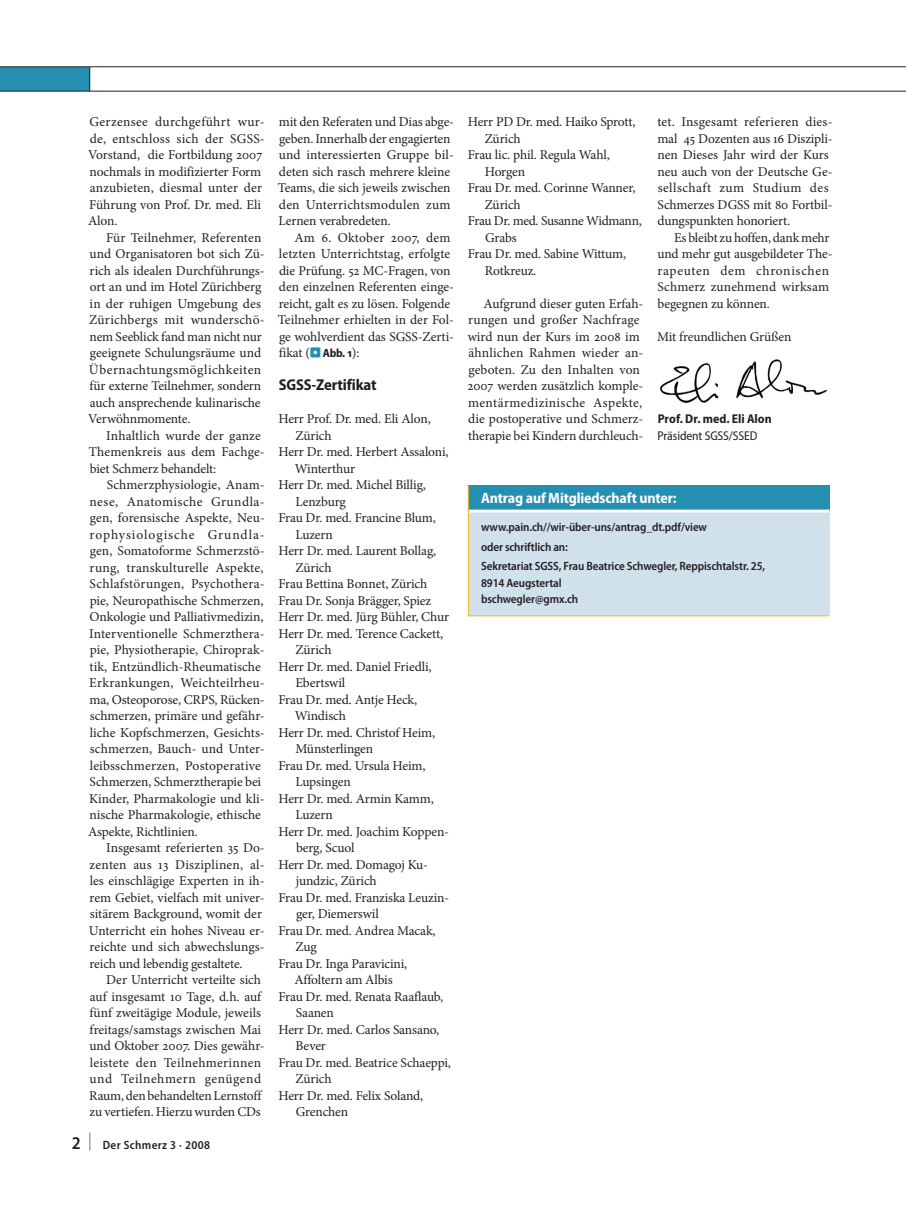
<style>
.page{position:relative;width:906px;height:1212px;background:#fff}
.page>*{position:absolute;margin:0;border:0;box-sizing:border-box;transform-origin:0 0}
.t1{font:700 semi-condensed 15.75px "Myriad Pro";letter-spacing:-.01em;color:#231f20}
.t2{font:700 semi-condensed 15px "Myriad Pro";letter-spacing:-.01em;color:#fff}
.t3{font:13.5px/16.5px "Minion Pro";letter-spacing:-.005em;color:#231f20}
.t4{font:13.5px "Minion Pro";letter-spacing:-.03em;color:#231f20}
.t5{font:700 semi-condensed 12.75px "Myriad Pro";letter-spacing:.005em;color:#231f20}
.t6{font:semi-condensed 12.75px "Myriad Pro";letter-spacing:-.01em;color:#231f20}
.t7{font:600 semi-condensed 12px/16.5px "Myriad Pro";letter-spacing:-.01em;color:#231f20}
.t8{font:600 semi-condensed 12px "Myriad Pro";letter-spacing:.03em;color:#231f20}
.s1{font-family:"S Buttons";color:#258fb2}
.s2{font-family:"Myriad Pro";font-weight:700;font-stretch:semi-condensed;font-size:12px}
</style>
<div class="page">
<div style="left:0;top:67px;width:89px;height:24px;background:#258fb2"></div>
<hr style="left:0;top:66px;width:906px;height:1px;background:#231f20">
<svg style="left:89px;top:67px;width:1px;height:24px"></svg>
<hr style="left:0;top:91px;width:906px;height:1px;background:#231f20">
<img style="left:660px;top:359px;width:167px;height:44px">
<div style="left:468px;top:485px;width:361px;height:26px;background:#258fb2"></div>
<div style="left:468px;top:511px;width:361px;height:105px;background:#d1e1eb"></div>
<hr style="left:468px;top:615px;width:361px;height:1px;background:#fcb814">
<hr style="left:469px;top:510px;width:360px;height:3px;background:#fff">
<svg style="left:468px;top:486px;width:1px;height:25px"></svg>
<hr style="left:468px;top:511px;width:1px;height:104px;background:#fcb814">
<p class="t3" style="left:88px;top:114px;width:178px">Gerzensee durchgeführt wur&shy;de, entschloss sich der SGSS-<br>Vor-stand, die Fortbildung 2007 nochmals in modifizierter Form anzubieten, diesmal unter der<br>Führung von Prof. Dr. med. Eli<br>Alon.</p>
<p class="t3" style="left:88px;top:229px;width:178px;text-indent:18px">Für Teilnehmer, Referenten und Organisatoren bot sich Zü&shy;rich als idealen Durchführungs&shy;ort an und im Hotel Zürichberg in der ruhigen Umgebung des<br>Zürichbergs mit wunderschö&shy;nem Seeblick fand man nicht nur geeignete Schulungsräume und<br>Übernachtungsmöglichkeiten für externe Teilnehmer, sondern auch ansprechende kulinarische<br>Verwöhnmomente.</p>
<p class="t3" style="left:89px;top:427px;width:178px;text-indent:18px">Inhaltlich wurde der ganze<br>The--menkreis aus dem Fachge&shy;biet Schmerz behandelt:</p>
<p class="t3" style="left:88px;top:477px;width:178px;text-indent:19px">Schmerzphysiologie, Anam&shy;ne-se, Anatomische Grundla&shy;gen, foren-sische Aspekte, Neu&shy;ro---physio-logische Grundla&shy;gen, Somato-forme Schmerzstö&shy;rung, transkulturelle Aspekte,<br>Schlafstörungen, Psychothera&shy;pie, Neuro-pathische Schmerzen,<br>Onkologie und Palliativmedizin,<br>Interventionelle Schmerzthera&shy;pie, Physio-therapie, Chiroprak&shy;tik, Entzündlich-Rheumatische<br>Erkrankungen, Weichteilrheu&shy;ma, Osteoporose, CRPS, Rücken&shy;schmerzen, primäre und gefähr&shy;liche Kopfschmerzen, Gesichts&shy;schmerzen, Bauch- und Unter&shy;leibsschmerzen, Postoperative<br>Schmerzen, Schmerztherapie bei<br>Kinder, Pharmakologie und kli&shy;nische Pharmakologie, ethische<br>Aspekte, Richtlinien.</p>
<p class="t3" style="left:89px;top:840px;width:177px;text-indent:17px">Insgesamt referierten 35 Do&shy;zenten aus 13 Disziplinen, al&shy;les einschlägige Experten in ih&shy;rem Gebiet, vielfach mit univer&shy;sitärem Background, womit der<br>Unterricht ein hohes Niveau er&shy;reichte und sich abwechslungs&shy;reich und lebendig gestaltete.</p>
<p class="t3" style="left:89px;top:972px;width:177px;text-indent:17px">Der Unterricht verteilte sich auf insgesamt 10 Tage, d.h. auf fünf zweitägige Module, jeweils freitags/samstags zwischen Mai und Oktober 2007. Dies gewähr&shy;leistete den Teilnehmerinnen und Teilnehmern genügend<br>Raum, den behandelten Lernstoff zu vertiefen. Hierzu wurden CDs</p>
<p class="t8" style="left:89px;top:1139px;width:122px"><sup>|</sup> Der Schmerz 3 · 2008</p>
<p class="t3" style="left:278px;top:114px;width:178px">mit den Referaten und Dias abge&shy;geben. Innerhalb der engagierten und interessierten Gruppe bil&shy;deten sich rasch mehrere kleine<br>Teams, die sich jeweils zwischen den Unterrichtsmodulen zum<br>Lernen verabredeten.</p>
<p class="t3" style="left:278px;top:229px;width:178px;text-indent:16px">Am 6. Oktober 2007, dem letzten Unterrichtstag, erfolgte die Prüfung. 52 MC-Fragen, von den einzelnen Referenten einge&shy;reicht, galt es zu lösen. Folgende<br>Teilnehmer erhielten in der Fol&shy;ge wohlverdient das SGSS-Zerti&shy;fikat (<span class="s1">.</span> <span class="s2">Abb. 1</span>):</p>
<p class="t1" style="left:279px;top:376px;width:99px">SGSS-Zertifikat</p>
<p class="t3" style="left:278px;top:411px;width:154px">Herr Prof. Dr. med. Eli Alon,</p>
<p class="t3" style="left:295px;top:427px;width:38px">Zürich</p>
<p class="t3" style="left:278px;top:444px;width:172px">Herr Dr. med. Herbert Assaloni,</p>
<p class="t3" style="left:295px;top:460px;width:62px">Winterthur</p>
<p class="t3" style="left:278px;top:477px;width:149px">Herr Dr. med. Michel Billig,</p>
<p class="t3" style="left:295px;top:493px;width:52px">Lenzburg</p>
<p class="t3" style="left:278px;top:510px;width:159px">Frau Dr. med. Francine Blum,</p>
<p class="t3" style="left:295px;top:526px;width:39px">Luzern</p>
<p class="t3" style="left:278px;top:543px;width:159px">Herr Dr. med. Laurent Bollag,</p>
<p class="t3" style="left:295px;top:559px;width:38px">Zürich</p>
<p class="t3" style="left:278px;top:576px;width:150px">Frau Bettina Bonnet, Zürich</p>
<p class="t3" style="left:278px;top:592px;width:154px">Frau Dr. Sonja Brägger, Spiez</p>
<p class="t3" style="left:278px;top:609px;width:172px">Herr Dr. med. Jürg Bühler, Chur</p>
<p class="t3" style="left:278px;top:625px;width:166px">Herr Dr. med. Terence Cackett,</p>
<p class="t3" style="left:295px;top:642px;width:38px">Zürich</p>
<p class="t3" style="left:278px;top:658px;width:154px">Herr Dr. med. Daniel Friedli,</p>
<p class="t3" style="left:295px;top:675px;width:51px">Ebertswil</p>
<p class="t3" style="left:278px;top:691px;width:140px">Frau Dr. med. Antje Heck,</p>
<p class="t3" style="left:295px;top:708px;width:53px">Windisch</p>
<p class="t3" style="left:278px;top:724px;width:158px">Herr Dr. med. Christof Heim,</p>
<p class="t3" style="left:295px;top:741px;width:79px">Münsterlingen</p>
<p class="t3" style="left:278px;top:757px;width:149px">Frau Dr. med. Ursula Heim,</p>
<p class="t3" style="left:295px;top:774px;width:57px">Lupsingen</p>
<p class="t3" style="left:278px;top:790px;width:157px">Herr Dr. med. Armin Kamm,</p>
<p class="t3" style="left:295px;top:807px;width:39px">Luzern</p>
<p class="t3" style="left:278px;top:823px;width:172px">Herr Dr. med. Joachim Koppen-</p>
<p class="t3" style="left:296px;top:840px;width:60px">berg, Scuol</p>
<p class="t3" style="left:278px;top:856px;width:151px">Herr Dr. med. Domagoj Ku-</p>
<p class="t3" style="left:296px;top:873px;width:82px">jundzic, Zürich</p>
<p class="t3" style="left:278px;top:889px;width:172px">Frau Dr. med. Franziska Leuzin-</p>
<p class="t3" style="left:296px;top:906px;width:84px">ger, Diemerswil</p>
<p class="t3" style="left:278px;top:922px;width:159px">Frau Dr. med. Andrea Macak,</p>
<p class="t3" style="left:295px;top:939px;width:23px">Zug</p>
<p class="t3" style="left:278px;top:955px;width:130px">Frau Dr. Inga Paravicini,</p>
<p class="t3" style="left:294px;top:972px;width:100px">Affoltern am Albis</p>
<p class="t3" style="left:278px;top:988px;width:166px">Frau Dr. med. Renata Raaflaub,</p>
<p class="t3" style="left:296px;top:1005px;width:39px">Saanen</p>
<p class="t3" style="left:278px;top:1021px;width:162px">Herr Dr. med. Carlos Sansano,</p>
<p class="t3" style="left:295px;top:1038px;width:32px">Bever</p>
<p class="t3" style="left:278px;top:1054px;width:174px">Frau Dr. med. Beatrice Schaeppi,</p>
<p class="t3" style="left:295px;top:1071px;width:38px">Zürich</p>
<p class="t3" style="left:278px;top:1087px;width:146px">Herr Dr. med. Felix Soland,</p>
<p class="t3" style="left:296px;top:1104px;width:54px">Grenchen</p>
<p class="t3" style="left:468px;top:114px;width:169px">Herr PD Dr. med. Haiko Sprott,</p>
<p class="t3" style="left:485px;top:130px;width:38px">Zürich</p>
<p class="t3" style="left:468px;top:147px;width:144px">Frau lic. phil. Regula Wahl,</p>
<p class="t3" style="left:485px;top:163px;width:42px">Horgen</p>
<p class="t3" style="left:468px;top:180px;width:169px">Frau Dr. med. Corinne Wanner,</p>
<p class="t3" style="left:485px;top:196px;width:38px">Zürich</p>
<p class="t4" style="left:468px;top:212px;width:175px">Frau Dr. med. Susanne Widmann,</p>
<p class="t3" style="left:485px;top:229px;width:33px">Grabs</p>
<p class="t3" style="left:468px;top:246px;width:160px">Frau Dr. med. Sabine Wittum,</p>
<p class="t3" style="left:485px;top:262px;width:53px">Rotkreuz.</p>
<p class="t3" style="left:467px;top:295px;width:177px;text-indent:16px">Aufgrund dieser guten Erfah&shy;rungen und großer Nachfrage wird nun der Kurs im 2008 im ähnlichen Rahmen wieder an&shy;geboten. Zu den Inhalten von<br>2007 werden zusätzlich komple&shy;mentärmedizinische Aspekte, die postoperative und Schmerz&shy;therapie bei Kindern durchleuch-</p>
<p class="t3" style="left:657px;top:114px;width:177px">tet. Insgesamt referieren dies&shy;mal 45 Dozenten aus 16 Diszipli&shy;nen Dieses Jahr wird der Kurs neu auch von der Deutsche Ge&shy;sellschaft zum Studium des<br>Schmerzes DGSS mit 80 Fortbil&shy;dungspunkten honoriert.</p>
<p class="t3" style="left:657px;top:229px;width:177px;text-indent:17px">Es bleibt zu hoffen, dank mehr und mehr gut ausgebildeter The&shy;rapeuten dem chronischen<br>Schmerz zunehmend wirksam begegnen zu können.</p>
<p class="t3" style="left:657px;top:328px;width:136px">Mit freundlichen Grüßen</p>
<p class="t5" style="left:657px;top:412px;width:116px">Prof. Dr. med. Eli Alon</p>
<p class="t6" style="left:657px;top:428px;width:101px">Präsident SGSS/SSED</p>
<p class="t2" style="left:481px;top:489px;width:197px">Antrag auf Mitgliedschaft unter:</p>
<p class="t7" style="left:481px;top:516px;width:227px;line-height:20.7px">www.pain.ch//wir-über-uns/antrag_dt.pdf/view oder schriftlich an:</p>
<p class="t7" style="left:481px;top:558px;width:286px">Sekretariat SGSS, Frau Beatrice Schwegler, Reppischtalstr. 25,<br>891 4 Aeugstertal<br>bschwegler@gmx.ch</p>
</div>
